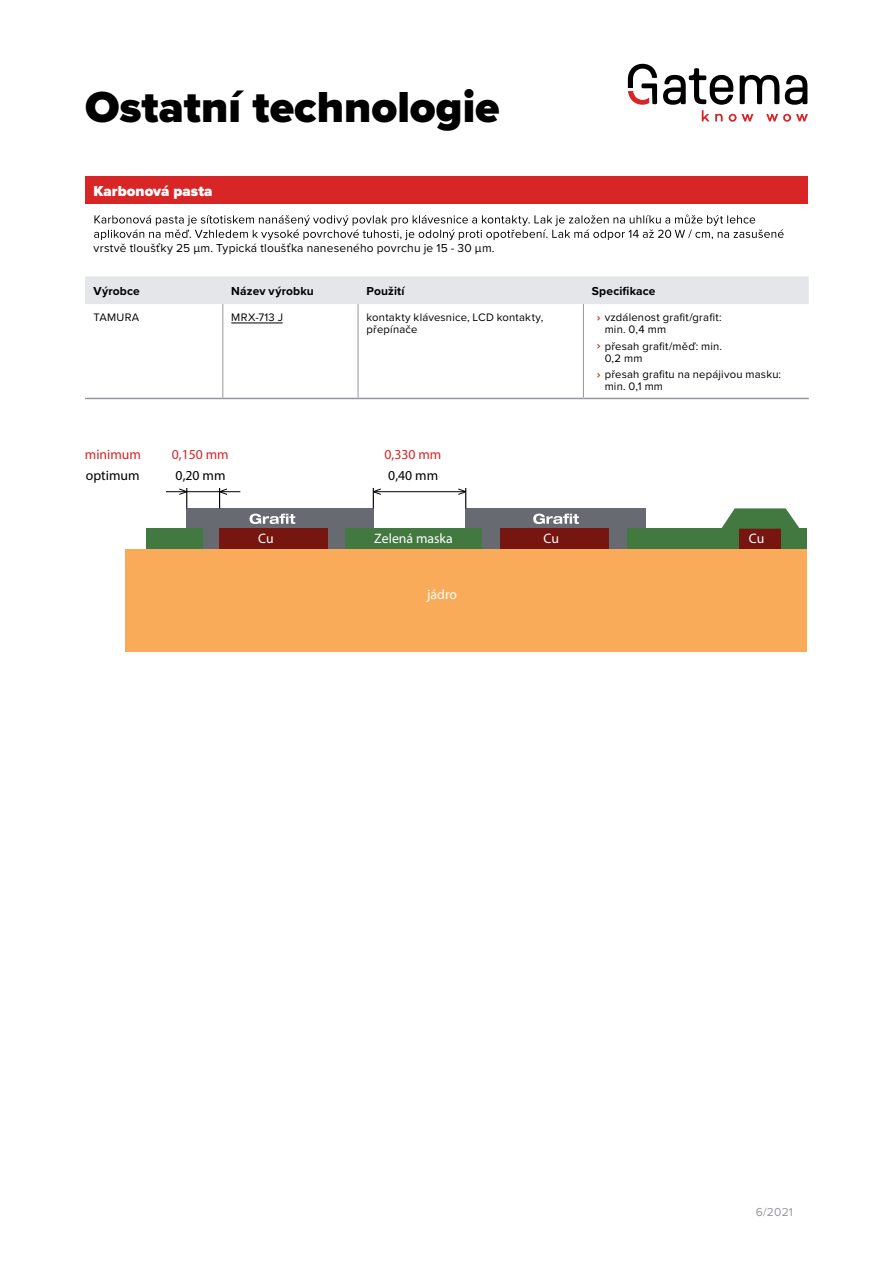
<style>
.page{position:relative;width:893px;height:1263px;background:#fff}
.page>*{position:absolute;margin:0;border:0;box-sizing:border-box;transform-origin:0 0}
.t1{font:900 45px "Proxima Nova";color:#000}
.t2{font:900 15px "Proxima Nova";color:#fff}
.t3{font:13.8px "Myriad Pro";color:#fff}
.t4{font:13.8px "Myriad Pro";color:#d82526}
.t5{font:13.8px "Myriad Pro";color:#000}
.t6{font:12px "Proxima Nova";letter-spacing:.015em;color:#000}
.t7{font:700 12px "Proxima Nova";letter-spacing:.015em;color:#000}
.t8{font:12px "Proxima Nova";color:#95979e}
.t9{font:11.25px/12px "Proxima Nova";letter-spacing:.02em;color:#000}
.s1{font-weight:700;color:#d72128}
</style>
<div class="page">
<svg style="left:628px;top:64px;width:29px;height:41px"></svg>
<svg style="left:663px;top:68px;width:145px;height:54px"></svg>
<div style="left:85px;top:176px;width:722px;height:28px;background:#d82526"></div>
<div style="left:85px;top:276px;width:724px;height:28px;background:#e5e6ea"></div>
<hr style="left:85px;top:398px;width:138px;height:1px;background:#95979e">
<hr style="left:223px;top:398px;width:135px;height:1px;background:#95979e">
<hr style="left:358px;top:398px;width:225px;height:1px;background:#95979e">
<hr style="left:583px;top:398px;width:226px;height:1px;background:#95979e">
<hr style="left:223px;top:304px;width:1px;height:94px;background:#95979e">
<hr style="left:358px;top:304px;width:1px;height:94px;background:#95979e">
<hr style="left:583px;top:304px;width:1px;height:94px;background:#95979e">
<svg style="left:94px;top:215px;width:690px;height:25px"></svg>
<hr style="left:231px;top:323px;width:52px;height:1px;background:#000">
<div style="left:465px;top:508px;width:181px;height:41px;background:#676a71"></div>
<div style="left:186px;top:508px;width:188px;height:41px;background:#676a71"></div>
<div style="left:125px;top:549px;width:681px;height:102px;background:#faab59"></div>
<div style="left:220px;top:529px;width:108px;height:20px;background:#771511"></div>
<div style="left:500px;top:529px;width:109px;height:20px;background:#771511"></div>
<div style="left:739px;top:529px;width:43px;height:20px;background:#771511"></div>
<div style="left:147px;top:529px;width:56px;height:20px;background:#427940"></div>
<div style="left:345px;top:529px;width:137px;height:20px;background:#427940"></div>
<div style="left:628px;top:529px;width:111px;height:20px;background:#427940"></div>
<div style="left:781px;top:529px;width:26px;height:20px;background:#427940"></div>
<svg style="left:721px;top:508px;width:79px;height:21px"></svg>
<svg style="left:533px;top:514px;width:46px;height:10px"></svg>
<svg style="left:250px;top:514px;width:45px;height:10px"></svg>
<svg style="left:179px;top:488px;width:10px;height:20px"></svg>
<svg style="left:217px;top:488px;width:11px;height:20px"></svg>
<hr style="left:166px;top:491px;width:74px;height:1px;background:#000">
<svg style="left:458px;top:488px;width:9px;height:20px"></svg>
<svg style="left:372px;top:488px;width:9px;height:20px"></svg>
<hr style="left:374px;top:491px;width:91px;height:1px;background:#000">
<h1 class="t1" style="left:85px;top:73px;width:416px">Ostatní technologie</h1>
<h2 class="t2" style="left:94px;top:180px;width:121px">Karbonová pasta</h2>
<p class="t6" style="left:94px;top:239px;width:403px">vrstvě tloušťky 25 μm. Typická tloušťka naneseného povrchu je 15 - 30 μm.</p>
<p class="t7" style="left:94px;top:282px;width:48px">Výrobce</p>
<p class="t7" style="left:231px;top:282px;width:84px">Název výrobku</p>
<p class="t7" style="left:367px;top:282px;width:40px">Použití</p>
<p class="t7" style="left:592px;top:282px;width:65px">Specifikace</p>
<p class="t9" style="left:94px;top:311px;width:47px">TAMURA</p>
<p class="t9" style="left:231px;top:311px;width:53px">MRX-713 J</p>
<p class="t9" style="left:367px;top:311px;width:178px">kontakty klávesnice, LCD kontakty, přepínače</p>
<p class="t9" style="left:597px;top:311px;width:126px"><span class="s1">›</span> vzdálenost grafit/grafit:</p>
<p class="t9" style="left:597px;top:339px;width:127px"><span class="s1">›</span> přesah grafit/měď: min.</p>
<p class="t9" style="left:597px;top:368px;width:186px"><span class="s1">›</span> přesah grafitu na nepájivou masku:</p>
<p class="t9" style="left:605px;top:323px;width:63px">min. 0,4 mm</p>
<p class="t9" style="left:605px;top:351px;width:39px">0,2 mm</p>
<p class="t9" style="left:605px;top:380px;width:60px">min. 0,1 mm</p>
<p class="t4" style="left:85px;top:446px;width:58px">minimum</p>
<p class="t5" style="left:86px;top:467px;width:55px">optimum</p>
<p class="t4" style="left:172px;top:446px;width:58px">0,150 mm</p>
<p class="t5" style="left:176px;top:467px;width:51px">0,20 mm</p>
<p class="t4" style="left:384px;top:446px;width:58px">0,330 mm</p>
<p class="t5" style="left:388px;top:467px;width:51px">0,40 mm</p>
<p class="t3" style="left:258px;top:530px;width:17px">Cu</p>
<p class="t3" style="left:374px;top:530px;width:80px">Zelená maska</p>
<p class="t3" style="left:544px;top:530px;width:17px">Cu</p>
<p class="t3" style="left:749px;top:530px;width:17px">Cu</p>
<p class="t3" style="left:427px;top:586px;width:31px">jádro</p>
<p class="t8" style="left:756px;top:1203px;width:39px">6/2021</p>
</div>
